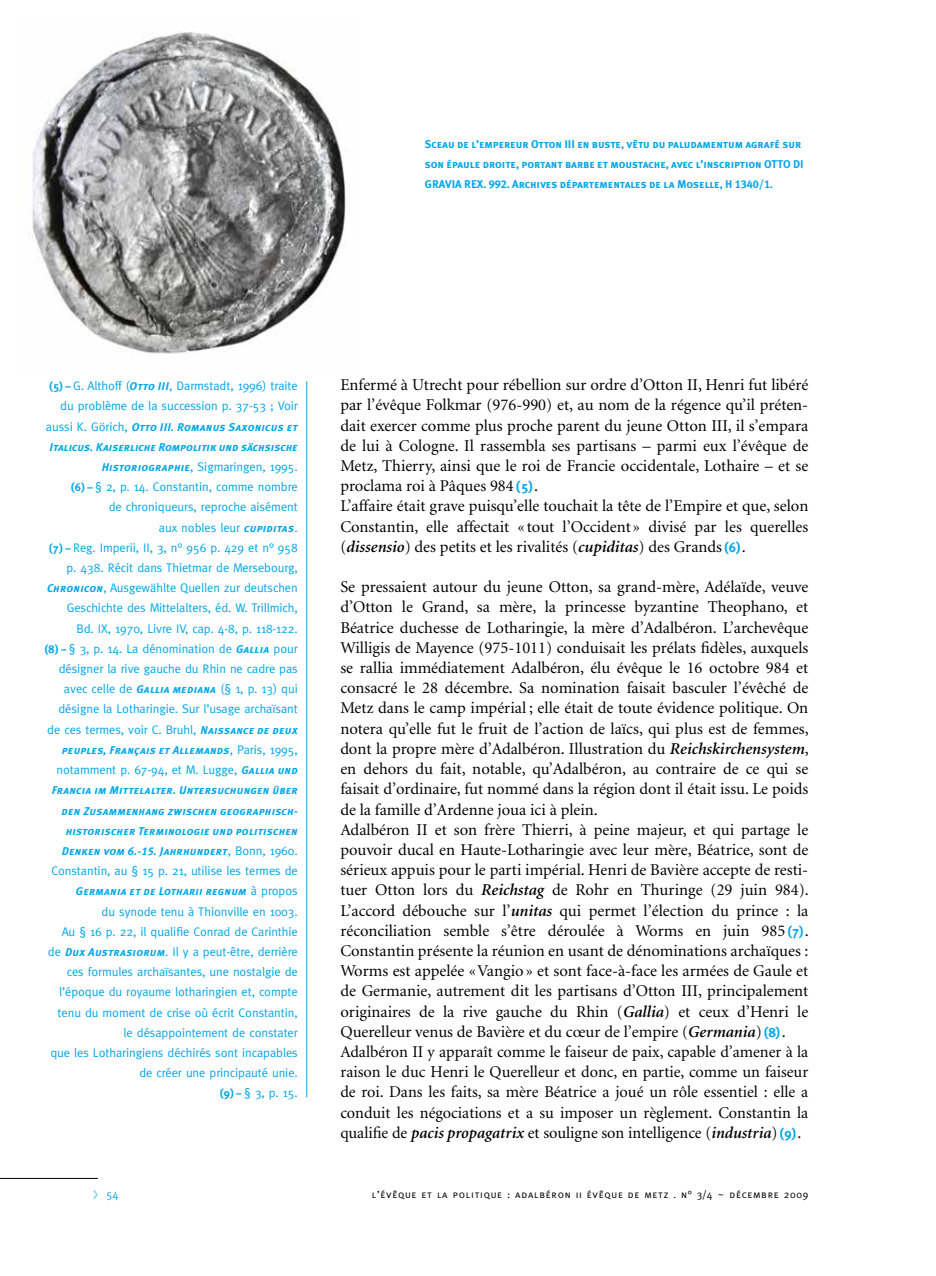
<style>
.page{position:relative;width:936px;height:1276px;background:#fff}
.page>*{position:absolute;margin:0;border:0;box-sizing:border-box;transform-origin:0 0}
.t1{font:16.5px/20.2px "Minion";color:#000}
.t2{font:12.45px/20.2px "Meta";letter-spacing:-.005em;color:#00a6eb;text-align:right}
.t3{font:italic 11.25px/20.2px "Meta Plus Bold Caps";letter-spacing:.02em;color:#00a6eb;text-align:right}
.t4{font:11.25px/20.2px "Meta Plus Bold Caps";letter-spacing:-.005em;color:#00a6eb}
.t5{font:italic 11.25px/20.2px "Meta Plus Bold Caps";color:#00a6eb;text-align:center}
.t6{font:11.25px "Meta";color:#00a6eb}
.t7{font:10.5px "Meta Caps";letter-spacing:.07em;color:#000}
.s1{font-weight:700;font-size:11.25px}
.s2{font-family:"Meta Plus Bold Caps";font-style:italic;font-size:11.25px}
.s3{font-family:"Meta";font-style:normal;font-size:12.45px}
.s4{font-family:"Meta";font-weight:700;font-size:13.5px;color:#00a6eb}
.s5{font-weight:600;font-style:italic}
.s6{font-family:"Meta"}
</style>
<div class="page">
<hr style="left:0;top:1178px;width:98px;height:1px;background:#000">
<svg style="left:93px;top:1190px;width:5px;height:9px"></svg>
<img style="left:32px;top:32px;width:314px;height:322px">
<hr style="left:306px;top:381px;width:1px;height:716px;background:#00a6eb">
<p class="t4" style="left:425px;top:134px;width:380px">Sceau de l’empereur Otton III en buste, vêtu du paludamentum agrafé sur son épaule droite, portant barbe et moustache, avec l’inscription OTTO DI<br>GRAVIA REX. 992. Archives départementales de la Moselle, H 1340/1.</p>
<p class="t2" style="left:49px;top:376px;width:250px"><span class="s1">(5) –</span> G. Althoff (<span class="s2">Otto III</span>, Darmstadt, 1996) traite du problème de la succession p. 37-53 ; Voir</p>
<p class="t5" style="left:46px;top:416px;width:253px"><span class="s3">aussi K. Görich,</span> Otto III. Romanus Saxonicus et<br>Italicus. Kaiserliche Rompolitik und sächsische</p>
<p class="t2" style="left:45px;top:456px;width:255px"><span class="s2">Historiographie</span>, Sigmaringen, 1995.<br><span class="s1">(6) –</span> § 2, p. 14. Constantin, comme nombre<br>de chroniqueurs, reproche aisément<br>aux nobles leur <span class="s2">cupiditas</span>.<br><span class="s1">(7) –</span> Reg. Imperii, II, 3, n° 956 p. 429 et n° 958 p. 438. Récit dans Thietmar de Mersebourg, <span class="s2">Chronicon</span>, Ausgewählte Quellen zur deutschen Geschichte des Mittelalters, éd. W. Trillmich,<br>Bd. IX, 1970, Livre IV, cap. 4-8, p. 118-122.<br><span class="s1">(8) –</span> § 3, p. 14. La dénomination de <span class="s2">Gallia</span> pour désigner la rive gauche du Rhin ne cadre pas avec celle de <span class="s2">Gallia mediana</span> (§ 1, p. 13) qui désigne la Lotharingie. Sur l’usage archaïsant de ces termes, voir C. Bruhl, <span class="s2">Naissance de deux</span></p>
<p class="t3" style="left:62px;top:740px;width:237px">peuples, Français et Allemands<span class="s3">, Paris, 1995,</span></p>
<p class="t2" style="left:57px;top:759px;width:243px">notamment p. 67-94, et M. Lugge, <span class="s2">Gallia und</span></p>
<p class="t3" style="left:52px;top:780px;width:247px">Francia im Mittelalter. Untersuchungen über den Zusammenhang zwischen geographisch&shy;historischer Terminologie und politischen Denken vom 6.-15. Jahrhundert<span class="s3">, Bonn, 1960.</span></p>
<p class="t2" style="left:51px;top:860px;width:248px">Constantin, au § 15 p. 21, utilise les termes de</p>
<p class="t3" style="left:76px;top:881px;width:223px">Germania et de Lotharii regnum <span class="s3">à propos</span></p>
<p class="t2" style="left:48px;top:901px;width:251px">du synode tenu à Thionville en 1003.<br>Au § 16 p. 22, il qualifie Conrad de Carinthie de <span class="s2">Dux Austrasiorum</span>. Il y a peut-être, derrière ces formules archaïsantes, une nostalgie de l’époque du royaume lotharingien et, compte tenu du moment de crise où écrit Constantin, le désappointement de constater<br>que les Lotharingiens déchirés sont incapables de créer une principauté unie.<br><span class="s1">(9) –</span> § 3, p. 15.</p>
<p class="t1" style="left:340px;top:375px;width:469px">Enfermé à Utrecht pour rébellion sur ordre d’Otton II, Henri fut libéré par l’évêque Folkmar (976-990) et, au nom de la régence qu’il préten&shy;dait exercer comme plus proche parent du jeune Otton III, il s’empara de lui à Cologne. Il rassembla ses partisans – parmi eux l’évêque de Metz, Thierry, ainsi que le roi de Francie occidentale, Lothaire – et se proclama roi à Pâques 984 <span class="s4">(5)</span>.<br>L’affaire était grave puisqu’elle touchait la tête de l’Empire et que, selon Constantin, elle affectait « tout l’Occident » divisé par les querelles (<span class="s5">dissensio</span>) des petits et les rivalités (<span class="s5">cupiditas</span>) des Grands <span class="s4">(6)</span>.</p>
<p class="t1" style="left:340px;top:577px;width:470px">Se pressaient autour du jeune Otton, sa grand-mère, Adélaïde, veuve d’Otton le Grand, sa mère, la princesse byzantine Theophano, et Béatrice duchesse de Lotharingie, la mère d’Adalbéron. L’archevêque Willigis de Mayence (975-1011) conduisait les prélats fidèles, auxquels se rallia immédiatement Adalbéron, élu évêque le 16 octobre 984 et consacré le 28 décembre. Sa nomination faisait basculer l’évêché de Metz dans le camp impérial ; elle était de toute évidence politique. On notera qu’elle fut le fruit de l’action de laïcs, qui plus est de femmes, dont la propre mère d’Adalbéron. Illustration du <span class="s5">Reichskirchensystem</span>, en dehors du fait, notable, qu’Adalbéron, au contraire de ce qui se faisait d’ordinaire, fut nommé dans la région dont il était issu. Le poids de la famille d’Ardenne joua ici à plein.<br>Adalbéron II et son frère Thierri, à peine majeur, et qui partage le pouvoir ducal en Haute-Lotharingie avec leur mère, Béatrice, sont de sérieux appuis pour le parti impérial. Henri de Bavière accepte de resti&shy;tuer Otton lors du <span class="s5">Reichstag</span> de Rohr en Thuringe (29 juin 984).<br>L’accord débouche sur l’<span class="s5">unitas</span> qui permet l’élection du prince : la réconciliation semble s’être déroulée à Worms en juin 985 <span class="s4">(7)</span>.<br>Constantin présente la réunion en usant de dénominations archaïques :<br>Worms est appelée «Vangio» et sont face-à-face les armées de Gaule et de Germanie, autrement dit les partisans d’Otton III, principalement originaires de la rive gauche du Rhin (<span class="s5">Gallia</span>) et ceux d’Henri le Querelleur venus de Bavière et du cœur de l’empire (<span class="s5">Germania</span>) <span class="s4">(8)</span>.<br>Adalbéron II y apparaît comme le faiseur de paix, capable d’amener à la raison le duc Henri le Querelleur et donc, en partie, comme un faiseur de roi. Dans les faits, sa mère Béatrice a joué un rôle essentiel : elle a conduit les négociations et a su imposer un règlement. Constantin la qualifie de <span class="s5">pacis propagatrix</span> et souligne son intelligence (<span class="s5">industria</span>) <span class="s4">(9)</span>.</p>
<p class="t6" style="left:106px;top:1188px;width:14px">54</p>
<p class="t7" style="left:372px;top:1188px;width:438px">l’évêque et la politique : adalbéron ii évêque de metz . n° <span class="s6">3/4</span> ~ décembre <span class="s6">2009</span></p>
</div>
